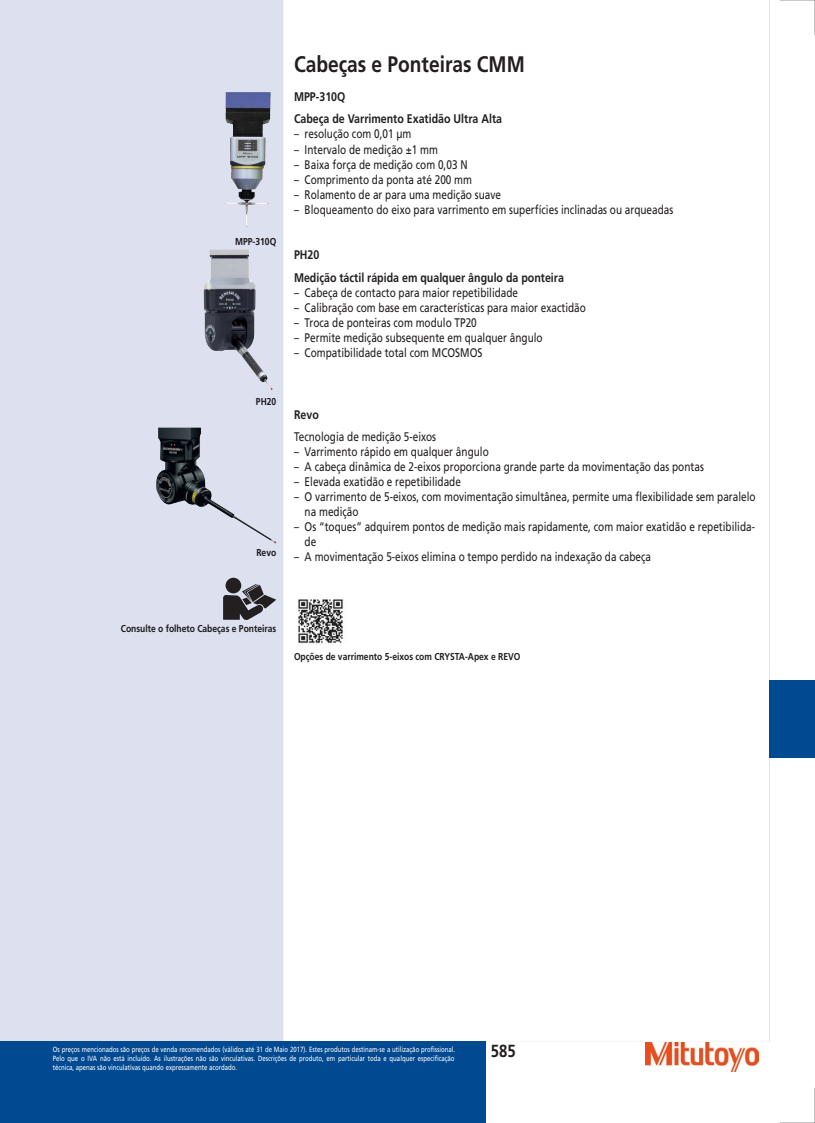
<style>
.page{position:relative;width:815px;height:1123px;background:#fff}
.page>*{position:absolute;margin:0;border:0;box-sizing:border-box;transform-origin:0 0}
.t1{font:700 22.5px "Mitutoyo Frutiger";color:#231f20}
.t2{font:700 17.5px "Mitutoyo Frutiger";color:#231f20}
.t3{font:12.5px/15px "Mitutoyo Frutiger";color:#231f20}
.t4{font:700 12.5px/22.1px "Mitutoyo Frutiger";color:#231f20}
.t5{font:700 10px "Mitutoyo Frutiger";color:#1b171d}
.t6{font:700 10px "Mitutoyo Frutiger";color:#231f20}
.t7{font:7.5px/9px "Mitutoyo Frutiger";color:#fff;text-align:justify}
</style>
<div class="page">
<hr style="left:814px;top:0;width:1px;height:35px;background:#000">
<hr style="left:779px;top:0;width:35px;height:1px;background:#000">
<hr style="left:779px;top:1122px;width:35px;height:1px;background:#000">
<hr style="left:814px;top:1088px;width:1px;height:35px;background:#000">
<div style="left:0;top:0;width:769px;height:1041px;background:#dde1ef"></div>
<div style="left:283px;top:0;width:486px;height:1041px;background:#fff"></div>
<img style="left:225px;top:92px;width:17px;height:107px">
<img style="left:203px;top:250px;width:70px;height:140px">
<img style="left:156px;top:427px;width:120px;height:117px">
<div style="left:225px;top:578px;width:16px;height:15px;background:#231f20;border-radius:50%"></div>
<svg style="left:223px;top:584px;width:53px;height:36px"></svg>
<img style="left:294px;top:594px;width:53px;height:54px">
<div style="left:0;top:1041px;width:485px;height:82px;background:#014990"></div>
<img style="left:645px;top:1042px;width:113px;height:29px">
<div style="left:769px;top:680px;width:45px;height:78px;background:#014990"></div>
<h1 class="t1" style="left:294px;top:51px;width:232px">Cabeças e Ponteiras CMM</h1>
<p class="t5" style="left:235px;top:236px;width:43px">MPP-310Q</p>
<p class="t5" style="left:256px;top:395px;width:22px">PH20</p>
<p class="t5" style="left:256px;top:546px;width:21px">Revo</p>
<p class="t4" style="left:294px;top:86px;width:209px">MPP-310Q<br>Cabeça de Varrimento Exatidão Ultra Alta</p>
<p class="t3" style="left:294px;top:127px;width:119px">– resolução com 0,01 µm</p>
<p class="t3" style="left:294px;top:142px;width:145px">– Intervalo de medição ±1 mm</p>
<p class="t3" style="left:294px;top:157px;width:175px">– Baixa força de medição com 0,03 N</p>
<p class="t3" style="left:294px;top:172px;width:179px">– Comprimento da ponta até 200 mm</p>
<p class="t3" style="left:294px;top:187px;width:208px">– Rolamento de ar para uma medição suave</p>
<p class="t3" style="left:294px;top:202px;width:381px">– Bloqueamento do eixo para varrimento em superfícies inclinadas ou arqueadas</p>
<p class="t4" style="left:294px;top:244px;width:271px">PH20<br>Medição táctil rápida em qualquer ângulo da ponteira</p>
<p class="t3" style="left:294px;top:285px;width:225px">– Cabeça de contacto para maior repetibilidade</p>
<p class="t3" style="left:294px;top:300px;width:293px">– Calibração com base em características para maior exactidão</p>
<p class="t3" style="left:294px;top:315px;width:184px">– Troca de ponteiras com modulo TP20</p>
<p class="t3" style="left:294px;top:330px;width:250px">– Permite medição subsequente em qualquer ângulo</p>
<p class="t3" style="left:294px;top:345px;width:190px">– Compatibilidade total com MCOSMOS</p>
<p class="t4" style="left:294px;top:404px;width:26px">Revo</p>
<p class="t3" style="left:294px;top:429px;width:144px">Tecnologia de medição 5-eixos</p>
<p class="t3" style="left:294px;top:444px;width:196px">– Varrimento rápido em qualquer ângulo</p>
<p class="t3" style="left:294px;top:459px;width:411px">– A cabeça dinâmica de 2-eixos proporciona grande parte da movimentação das pontas</p>
<p class="t3" style="left:294px;top:474px;width:168px">– Elevada exatidão e repetibilidade</p>
<p class="t3" style="left:304px;top:489px;width:452px;text-indent:-11px">– O varrimento de 5-eixos, com movimentação simultânea, permite uma flexibilidade sem paralelo na medição</p>
<p class="t3" style="left:304px;top:519px;width:452px;text-indent:-11px">– Os “toques” adquirem pontos de medição mais rapidamente, com maior exatidão e repetibilida&shy;de</p>
<p class="t3" style="left:294px;top:549px;width:358px">– A movimentação 5-eixos elimina o tempo perdido na indexação da cabeça</p>
<p class="t5" style="left:121px;top:622px;width:157px">Consulte o folheto Cabeças e Ponteiras</p>
<p class="t6" style="left:294px;top:650px;width:228px">Opções de varrimento 5-eixos com CRYSTA-Apex e REVO</p>
<p class="t7" style="left:53px;top:1044px;width:404px">Os preços mencionados são preços de venda recomendados (válidos até 31 de Maio 2017). Estes produtos destinam-se a utilização profissional.<br>Pelo que o IVA não está incluído. As ilustrações não são vinculativas. Descrições de produto, em particular toda e qualquer especificação técnica, apenas são vinculativas quando expressamente acordado.</p>
<h2 class="t2" style="left:490px;top:1040px;width:26px">585</h2>
</div>
